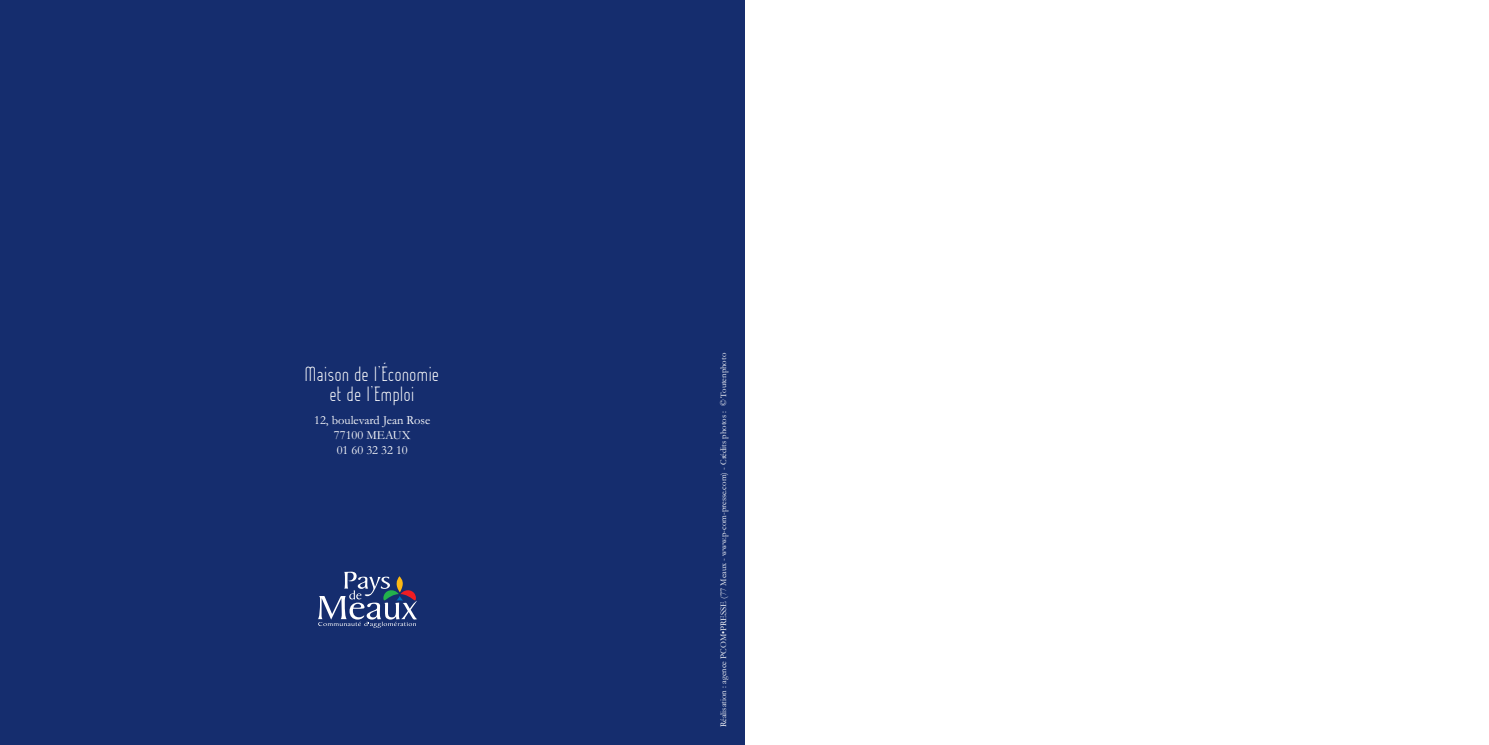
<style>
.page{position:relative;width:1489px;height:745px;background:#fff}
.page>*{position:absolute;margin:0;border:0;box-sizing:border-box;transform-origin:0 0}
.t1{font:300 20px/19.9px "Lady Ice";color:#fff;text-align:center}
.t2{font:12.5px/15px "Garamond";color:#fff;text-align:center}
.t3{font:8.75px "Garamond";color:#fff}
</style>
<div class="page">
<div style="left:0;top:0;width:744px;height:744px;background:#152d6e"></div>
<svg style="left:318px;top:571px;width:99px;height:56px"></svg>
<h1 class="t1" style="left:305px;top:363px;width:136px">Maison de l’Économie et de l’Emploi</h1>
<h2 class="t2" style="left:314px;top:412px;width:117px">12, boulevard Jean Rose<br>77100 MEAUX<br>01 60 32 32 10</h2>
<p class="t3" style="left:717px;top:726px;width:375px;rotate:-90deg">Réalisation : agence PCOM•PRESSE (77 Meaux - www.p-com-presse.com) - Crédits photos : © Toutenphoto</p>
</div>
